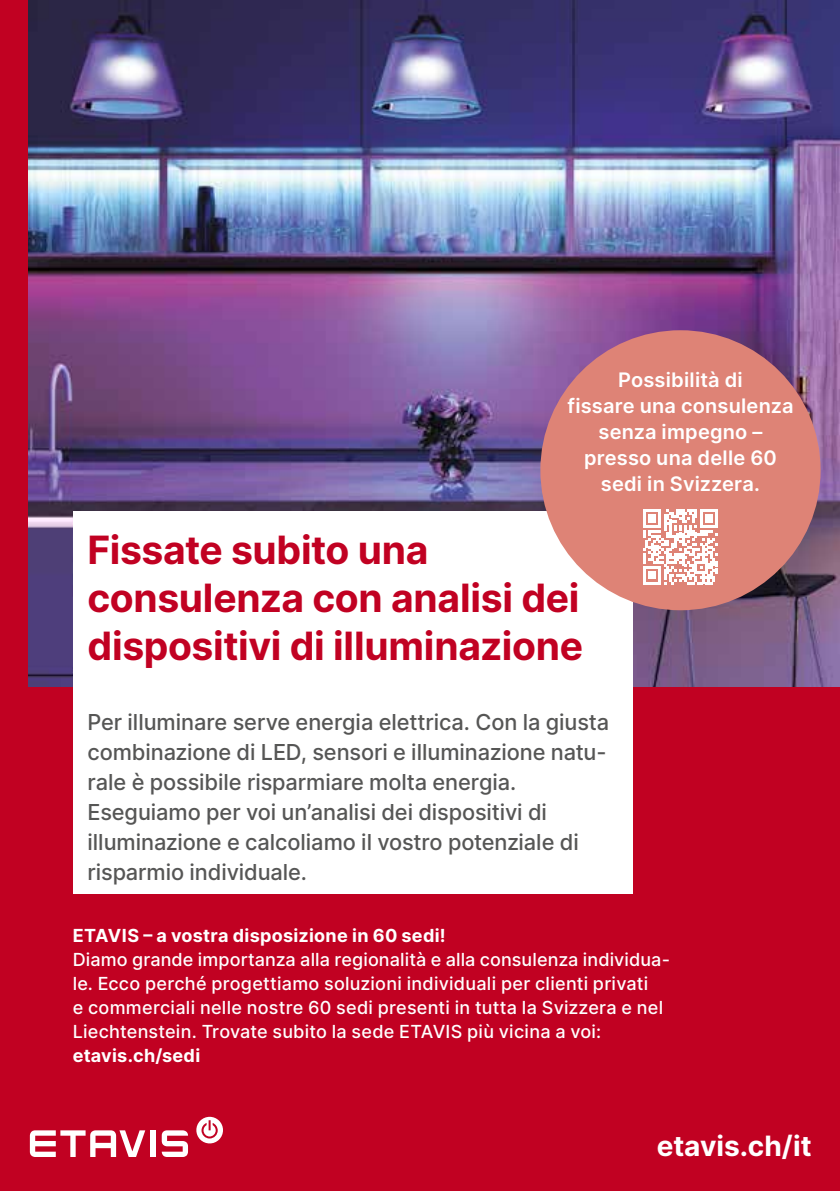
<style>
.page{position:relative;width:840px;height:1191px;background:#fff}
.page>*{position:absolute;margin:0;border:0;box-sizing:border-box;transform-origin:0 0}
.t1{font:700 39px/48px "Inter";letter-spacing:-.01em;color:#c10122}
.t2{font:700 28px "Inter";color:#fff}
.t3{font:500 22px/30px "Inter";letter-spacing:-.005em;color:#565655}
.t4{font:600 20px/26px "Inter";letter-spacing:.01em;color:#fff;text-align:center}
.t5{font:500 18px/24px "Inter";letter-spacing:.01em;color:#fff}
.t6{font:700 18px "Inter";letter-spacing:.015em;color:#fff}
</style>
<div class="page">
<div style="left:0;top:0;width:839px;height:1191px;background:#c10122"></div>
<img style="left:28px;top:0;width:811px;height:686px">
<svg style="left:196px;top:1116px;width:27px;height:28px"></svg>
<svg style="left:30px;top:1130px;width:115px;height:27px"></svg>
<div style="left:150px;top:1130px;width:6px;height:27px;background:#fff"></div>
<svg style="left:162px;top:1130px;width:26px;height:27px"></svg>
<div style="left:73px;top:512px;width:559px;height:382px;background:#fff"></div>
<div style="left:540px;top:330px;width:280px;height:280px;background:#de8376;border-radius:50%"></div>
<svg style="left:643px;top:509px;width:74px;height:75px"></svg>
<p class="t4" style="left:567px;top:366px;width:227px">Possibilità di<br>fissare una consulenza senza impegno – presso una delle 60 sedi in Svizzera.</p>
<h1 class="t1" style="left:87px;top:524px;width:497px">Fissate subito una consulenza con analisi dei dispositivi di illuminazione</h1>
<p class="t3" style="left:87px;top:706px;width:523px">Per illuminare serve energia elettrica. Con la giusta combinazione di LED, sensori e illuminazione natu&shy;rale è possibile risparmiare molta energia.<br>Eseguiamo per voi un’analisi dei dispositivi di illuminazione e calcoliamo il vostro potenziale di risparmio individuale.</p>
<p class="t6" style="left:73px;top:922px;width:374px">ETAVIS – a vostra disposizione in 60 sedi!</p>
<p class="t5" style="left:73px;top:947px;width:598px">Diamo grande importanza alla regionalità e alla consulenza individua&shy;le. Ecco perché progettiamo soluzioni individuali per clienti privati<br>e commerciali nelle nostre 60 sedi presenti in tutta la Svizzera e nel Liechtenstein. Trovate subito la sede ETAVIS più vicina a voi:</p>
<p class="t6" style="left:73px;top:1042px;width:129px">etavis.ch/sedi</p>
<p class="t2" style="left:656px;top:1124px;width:156px">etavis.ch/it</p>
</div>
